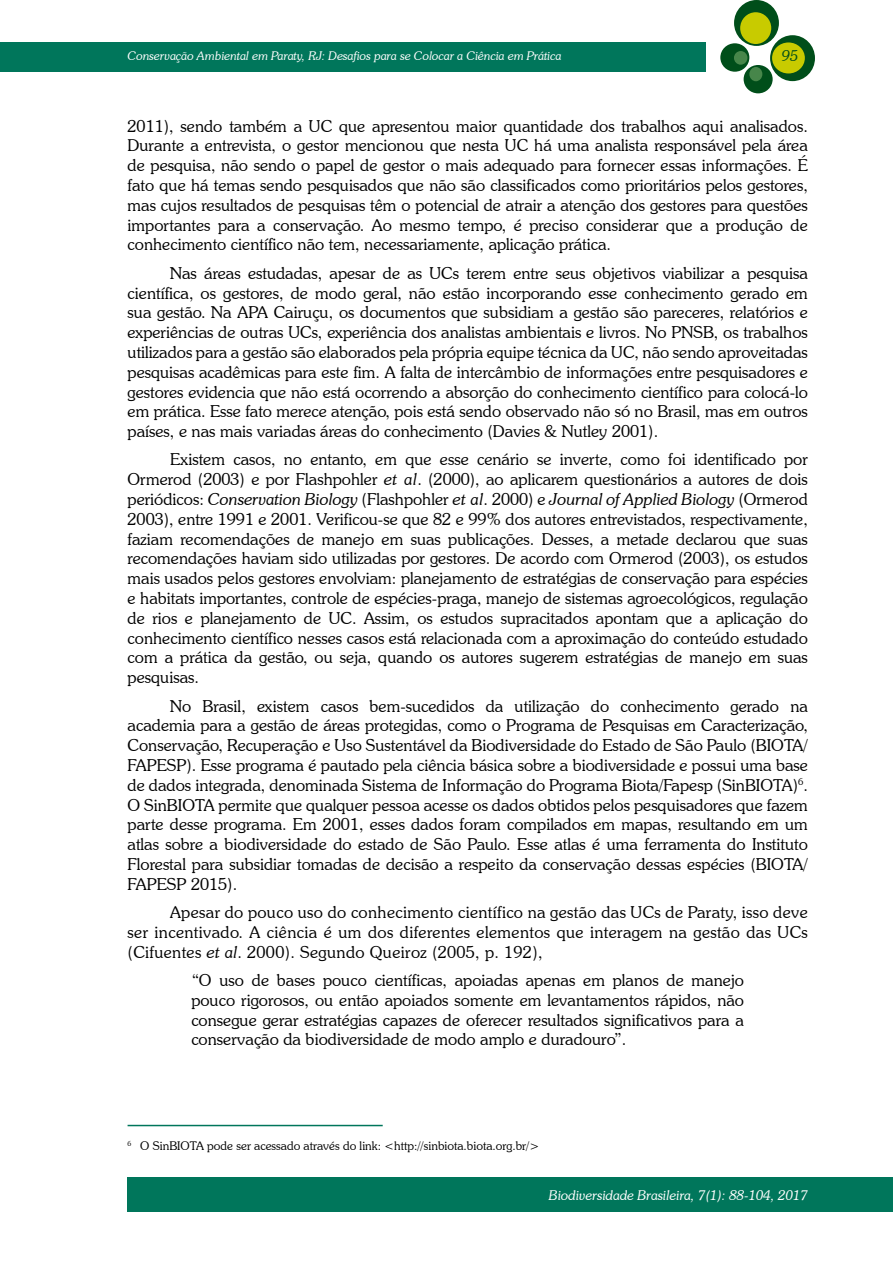
<style>
.page{position:relative;width:893px;height:1263px;background:#fff}
.page>*{position:absolute;margin:0;border:0;box-sizing:border-box;transform-origin:0 0}
.t1{font:300 16.5px/19.8px "Souvenir IT Cby BT";color:#000;text-align:justify}
.t2{font:italic 300 15px "Souvenir IT Cby BT";color:#004e1a}
.t3{font:italic 300 13.5px "Souvenir IT Cby BT";color:#fff}
.t4{font:italic 300 12px "Souvenir IT Cby BT";color:#fff}
.t5{font:300 12px "Souvenir IT Cby BT";color:#000}
.s1{font-style:italic}
</style>
<div class="page">
<div style="left:0;top:43px;width:705px;height:29px;background:#00765b"></div>
<div style="left:734px;top:0;width:45px;height:46px;background:#004e1a;border-radius:50%"></div>
<div style="left:770px;top:35px;width:45px;height:46px;background:#004e1a;border-radius:50%"></div>
<div style="left:720px;top:43px;width:29px;height:29px;background:#004e1a;border-radius:50%"></div>
<div style="left:744px;top:65px;width:29px;height:28px;background:#004e1a;border-radius:50%"></div>
<div style="left:740px;top:12px;width:31px;height:32px;background:#c8cb00;border-radius:50%"></div>
<div style="left:772px;top:42px;width:33px;height:31px;background:#c8cb00;border-radius:50%"></div>
<div style="left:734px;top:51px;width:13px;height:14px;background:#47864a;border-radius:50%"></div>
<div style="left:749px;top:67px;width:13px;height:14px;background:#47864a;border-radius:50%"></div>
<div style="left:128px;top:1178px;width:765px;height:34px;background:#00765b"></div>
<hr style="left:128px;top:1125px;width:255px;height:1px;background:#00765b">
<p class="t4" style="left:128px;top:49px;width:435px">Conservação Ambiental em Paraty, RJ: Desafios para se Colocar a Ciência em Prática</p>
<p class="t2" style="left:782px;top:46px;width:18px">95</p>
<p class="t1" style="left:128px;top:116px;width:682px">2011), sendo também a UC que apresentou maior quantidade dos trabalhos aqui analisados.<br>Durante a entrevista, o gestor mencionou que nesta UC há uma analista responsável pela área de pesquisa, não sendo o papel de gestor o mais adequado para fornecer essas informações. É fato que há temas sendo pesquisados que não são classificados como prioritários pelos gestores, mas cujos resultados de pesquisas têm o potencial de atrair a atenção dos gestores para questões importantes para a conservação. Ao mesmo tempo, é preciso considerar que a produção de conhecimento científico não tem, necessariamente, aplicação prática.</p>
<p class="t1" style="left:128px;top:263px;width:682px;text-indent:43px">Nas áreas estudadas, apesar de as UCs terem entre seus objetivos viabilizar a pesquisa científica, os gestores, de modo geral, não estão incorporando esse conhecimento gerado em sua gestão. Na APA Cairuçu, os documentos que subsidiam a gestão são pareceres, relatórios e experiências de outras UCs, experiência dos analistas ambientais e livros. No PNSB, os trabalhos utilizados para a gestão são elaborados pela própria equipe técnica da UC, não sendo aproveitadas pesquisas acadêmicas para este fim. A falta de intercâmbio de informações entre pesquisadores e gestores evidencia que não está ocorrendo a absorção do conhecimento científico para colocá-lo em prática. Esse fato merece atenção, pois está sendo observado não só no Brasil, mas em outros países, e nas mais variadas áreas do conhecimento (Davies &amp; Nutley 2001).</p>
<p class="t1" style="left:128px;top:449px;width:682px;text-indent:43px">Existem casos, no entanto, em que esse cenário se inverte, como foi identificado por Ormerod (2003) e por Flashpohler <span class="s1">et al</span>. (2000), ao aplicarem questionários a autores de dois periódicos: <span class="s1">Conservation Biology</span> (Flashpohler <span class="s1">et al</span>. 2000) e <span class="s1">Journal of Applied Biology</span> (Ormerod 2003), entre 1991 e 2001. Verificou-se que 82 e 99% dos autores entrevistados, respectivamente, faziam recomendações de manejo em suas publicações. Desses, a metade declarou que suas recomendações haviam sido utilizadas por gestores. De acordo com Ormerod (2003), os estudos mais usados pelos gestores envolviam: planejamento de estratégias de conservação para espécies e habitats importantes, controle de espécies-praga, manejo de sistemas agroecológicos, regulação de rios e planejamento de UC. Assim, os estudos supracitados apontam que a aplicação do conhecimento científico nesses casos está relacionada com a aproximação do conteúdo estudado com a prática da gestão, ou seja, quando os autores sugerem estratégias de manejo em suas pesquisas.</p>
<p class="t1" style="left:128px;top:696px;width:682px;text-indent:43px">No Brasil, existem casos bem-sucedidos da utilização do conhecimento gerado na academia para a gestão de áreas protegidas, como o Programa de Pesquisas em Caracterização, Conservação, Recuperação e Uso Sustentável da Biodiversidade do Estado de São Paulo (BIOTA/ FAPESP). Esse programa é pautado pela ciência básica sobre a biodiversidade e possui uma base de dados integrada, denominada Sistema de Informação do Programa Biota/Fapesp (SinBIOTA)<sup>6</sup>.<br>O SinBIOTA permite que qualquer pessoa acesse os dados obtidos pelos pesquisadores que fazem parte desse programa. Em 2001, esses dados foram compilados em mapas, resultando em um atlas sobre a biodiversidade do estado de São Paulo. Esse atlas é uma ferramenta do Instituto Florestal para subsidiar tomadas de decisão a respeito da conservação dessas espécies (BIOTA/ FAPESP 2015).</p>
<p class="t1" style="left:128px;top:902px;width:682px;text-indent:43px">Apesar do pouco uso do conhecimento científico na gestão das UCs de Paraty, isso deve ser incentivado. A ciência é um dos diferentes elementos que interagem na gestão das UCs (Cifuentes <span class="s1">et al</span>. 2000). Segundo Queiroz (2005, p. 192),</p>
<p class="t1" style="left:191px;top:970px;width:554px">“O uso de bases pouco científicas, apoiadas apenas em planos de manejo pouco rigorosos, ou então apoiados somente em levantamentos rápidos, não consegue gerar estratégias capazes de oferecer resultados significativos para a conservação da biodiversidade de modo amplo e duradouro”.</p>
<p class="t5" style="left:128px;top:1138px;width:413px"><sup>6</sup> O SinBIOTA pode ser acessado através do link: &lt;http://sinbiota.biota.org.br/&gt;</p>
<p class="t3" style="left:549px;top:1187px;width:261px">Biodiversidade Brasileira, 7(1): 88-104, 2017</p>
</div>
